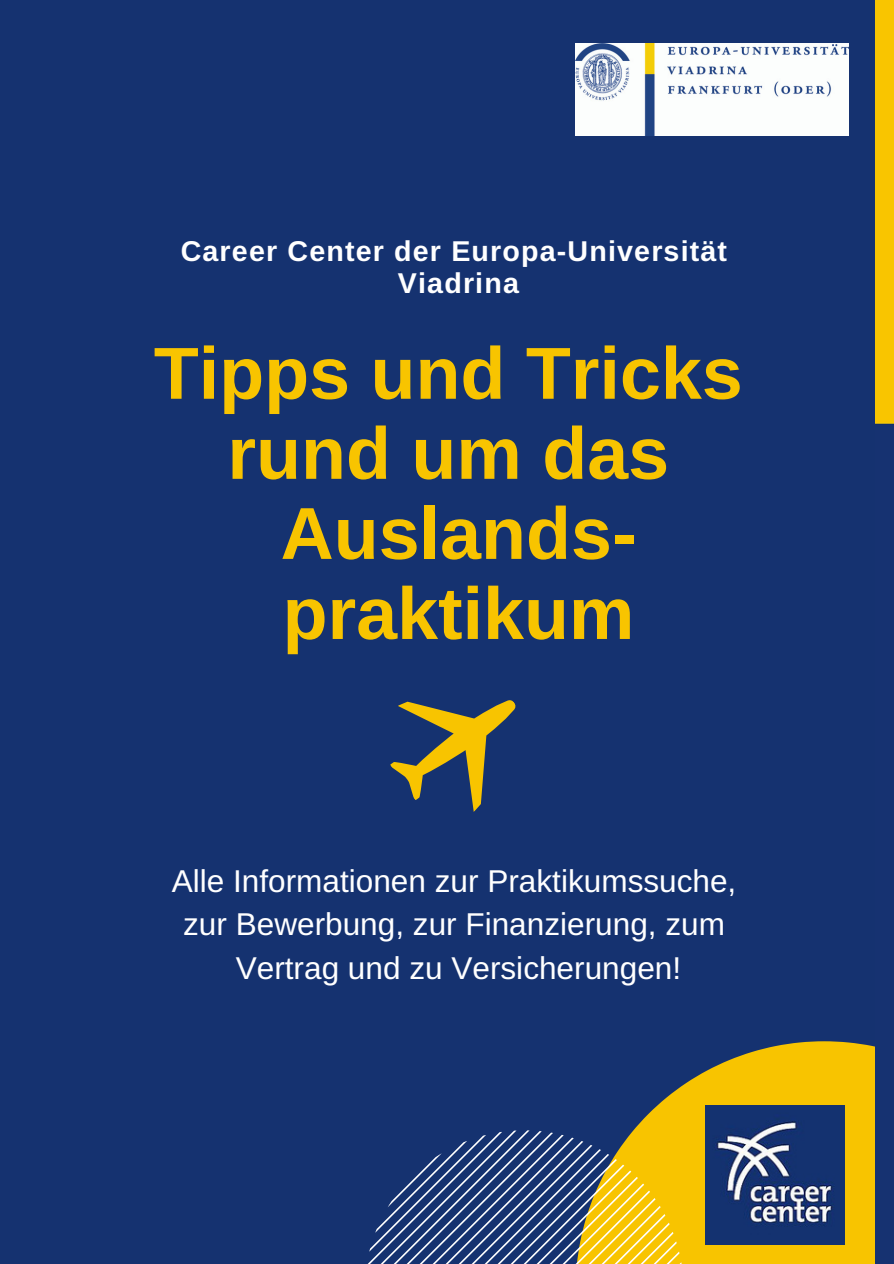
<style>
.page{position:relative;width:894px;height:1264px;background:#fff}
.page>*{position:absolute;margin:0;border:0;box-sizing:border-box;transform-origin:0 0}
.t1{font:700 73.5px/80.1px "Arimo";color:#f8c400;text-align:center}
.t2{font:31.5px/44px "Arimo";color:#fff;text-align:center}
.t3{font:700 28.65px/31.2px "Arimo";letter-spacing:.04em;color:#fff;text-align:center}
</style>
<div class="page">
<div style="left:0;top:0;width:893px;height:1263px;background:#153270"></div>
<svg style="left:634px;top:1041px;width:240px;height:222px;fill:#f8c400"></svg>
<svg style="left:368px;top:1130px;width:313px;height:133px"></svg>
<img style="left:704px;top:1105px;width:140px;height:139px">
<svg style="left:390px;top:700px;width:126px;height:112px"></svg>
<img style="left:874px;top:0;width:19px;height:1263px">
<img style="left:575px;top:43px;width:273px;height:92px">
<p class="t3" style="left:181px;top:236px;width:547px">Career Center der Europa-Universität<br>Viadrina</p>
<h1 class="t1" style="left:154px;top:333px;width:590px">Tipps und Tricks rund um das</h1>
<h1 class="t1" style="left:280px;top:493px;width:357px;text-align:left">Auslands&shy;praktikum</h1>
<p class="t2" style="left:172px;top:858px;width:566px">Alle Informationen zur Praktikumssuche, zur Bewerbung, zur Finanzierung, zum<br>Vertrag und zu Versicherungen!</p>
</div>
